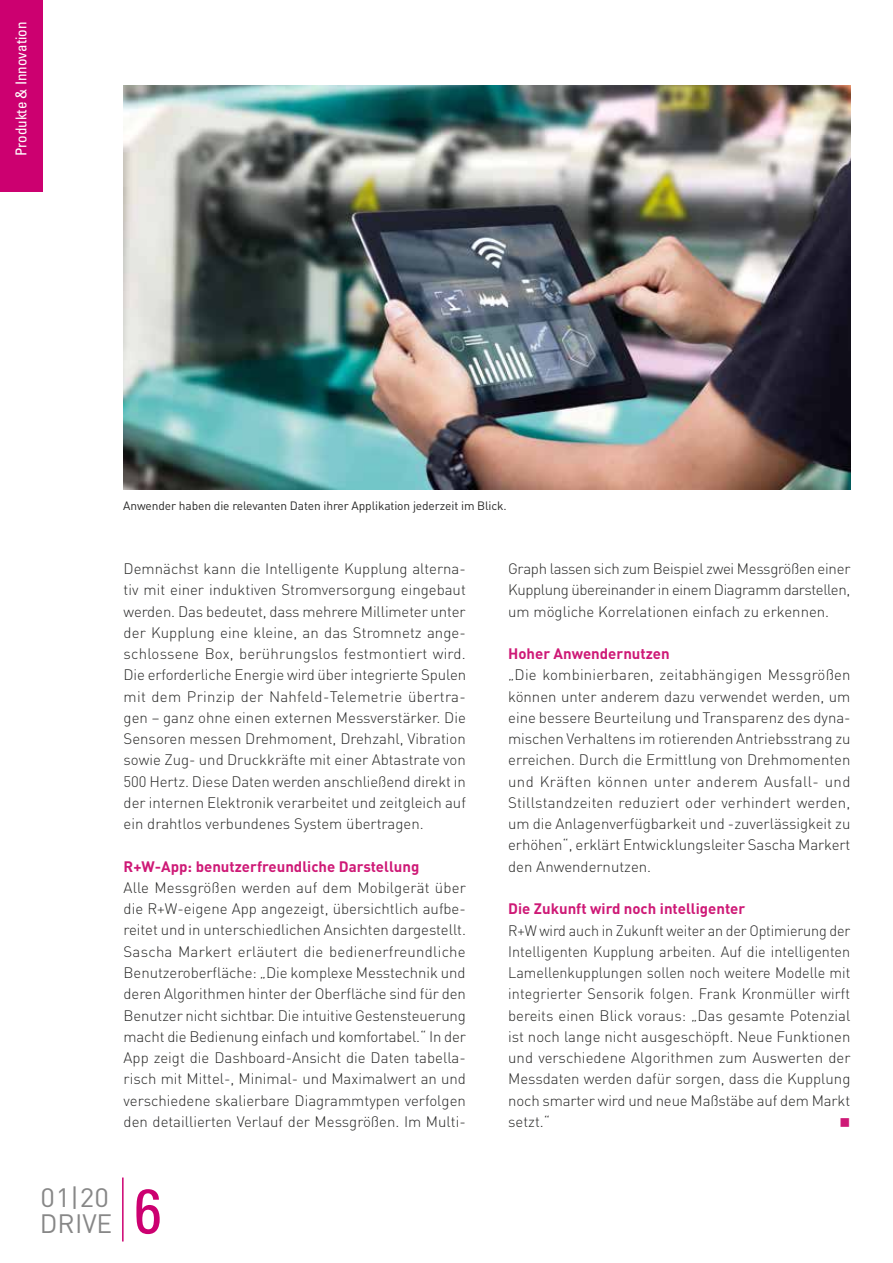
<style>
.page{position:relative;width:893px;height:1263px;background:#fff}
.page>*{position:absolute;margin:0;border:0;box-sizing:border-box;transform-origin:0 0}
.t1{font:condensed 62.4px "Univers";color:#cc0070}
.t2{font:26.25px "DIN";color:#878787}
.t3{font:26.25px "DIN";color:#878787;scale:1.06 1}
.t4{font:300 15px/21.3px "DIN";color:#282827;text-align:justify}
.t5{font:300 15px/21.3px "DIN";color:#282827;text-align:justify;scale:.96 1}
.t6{font:700 15px "DIN";color:#ce1976}
.t7{font:condensed 15px "Univers";color:#fff}
.t8{font:15px "Wingdings";color:#ce1976}
.t9{font:12px "DIN";letter-spacing:-.01em;color:#282827}
</style>
<div class="page">
<div style="left:0;top:0;width:43px;height:191px;background:#cc0070"></div>
<hr style="left:122px;top:1177px;width:2px;height:64px;background:#cc0070">
<img style="left:123px;top:85px;width:727px;height:404px">
<p class="t7" style="left:12px;top:156px;width:136px;rotate:-90deg">Produkte &amp; Innovation</p>
<p class="t9" style="left:123px;top:498px;width:385px">Anwender haben die relevanten Daten ihrer Applikation jederzeit im Blick.</p>
<p class="t4" style="left:124px;top:558px;width:344px">Demnächst kann die Intelligente Kupplung alterna&shy;tiv mit einer induktiven Stromversorgung eingebaut werden. Das bedeutet, dass mehrere Millimeter unter der Kupplung eine kleine, an das Stromnetz ange&shy;schlossene Box, berührungslos festmontiert wird.<br>Die erforderliche Energie wird über integrierte Spulen mit dem Prinzip der Nahfeld-Telemetrie übertra&shy;gen – ganz ohne einen externen Messverstärker. Die Sensoren messen Drehmoment, Drehzahl, Vibration sowie Zug- und Druckkräfte mit einer Abtastrate von 500 Hertz. Diese Daten werden anschließend direkt in der internen Elektronik verarbeitet und zeitgleich auf ein drahtlos verbundenes System übertragen.</p>
<p class="t6" style="left:124px;top:856px;width:297px">R+W-App: benutzerfreundliche Darstellung</p>
<p class="t4" style="left:124px;top:877px;width:344px">Alle Messgrößen werden auf dem Mobilgerät über die R+W-eigene App angezeigt, übersichtlich aufbe&shy;reitet und in unterschiedlichen Ansichten dargestellt.<br>Sascha Markert erläutert die bedienerfreundliche Benutzeroberfläche: „Die komplexe Messtechnik und deren Algorithmen hinter der Oberfläche sind für den Benutzer nicht sichtbar. Die intuitive Gestensteuerung macht die Bedienung einfach und komfortabel.“ In der App zeigt die Dashboard-Ansicht die Daten tabella&shy;risch mit Mittel-, Minimal- und Maximalwert an und verschiedene skalierbare Diagrammtypen verfolgen den detaillierten Verlauf der Messgrößen. Im Multi-</p>
<h2 class="t3" style="left:41px;top:1181px;width:66px">01|20</h2>
<h1 class="t1" style="left:134px;top:1171px;width:29px">6</h1>
<h2 class="t2" style="left:40px;top:1207px;width:74px">DRIVE</h2>
<p class="t4" style="left:508px;top:558px;width:344px">Graph lassen sich zum Beispiel zwei Messgrößen einer Kupplung übereinander in einem Diagramm darstellen, um mögliche Korrelationen einfach zu erkennen.</p>
<p class="t6" style="left:508px;top:644px;width:163px">Hoher Anwendernutzen</p>
<p class="t4" style="left:508px;top:664px;width:344px">„Die kombinierbaren, zeitabhängigen Messgrößen können unter anderem dazu verwendet werden, um eine bessere Beurteilung und Transparenz des dyna&shy;mischen Verhaltens im rotierenden Antriebsstrang zu erreichen. Durch die Ermittlung von Drehmomenten und Kräften können unter anderem Ausfall- und Stillstandzeiten reduziert oder verhindert werden, um die Anlagenverfügbarkeit und -zuverlässigkeit zu erhöhen“, erklärt Entwicklungsleiter Sascha Markert den Anwendernutzen.</p>
<p class="t6" style="left:508px;top:899px;width:239px">Die Zukunft wird noch intelligenter</p>
<p class="t5" style="left:508px;top:919px;width:358px">R+W wird auch in Zukunft weiter an der Optimierung der Intelligenten Kupplung arbeiten. Auf die intelligenten Lamellenkupplungen sollen noch weitere Modelle mit integrierter Sensorik folgen. Frank Kronmüller wirft bereits einen Blick voraus: „Das gesamte Potenzial ist noch lange nicht ausgeschöpft. Neue Funktionen und verschiedene Algorithmen zum Auswerten der Messdaten werden dafür sorgen, dass die Kupplung noch smarter wird und neue Maßstäbe auf dem Markt setzt.“</p>
<p class="t8" style="left:840px;top:1114px;width:12px">■</p>
</div>
